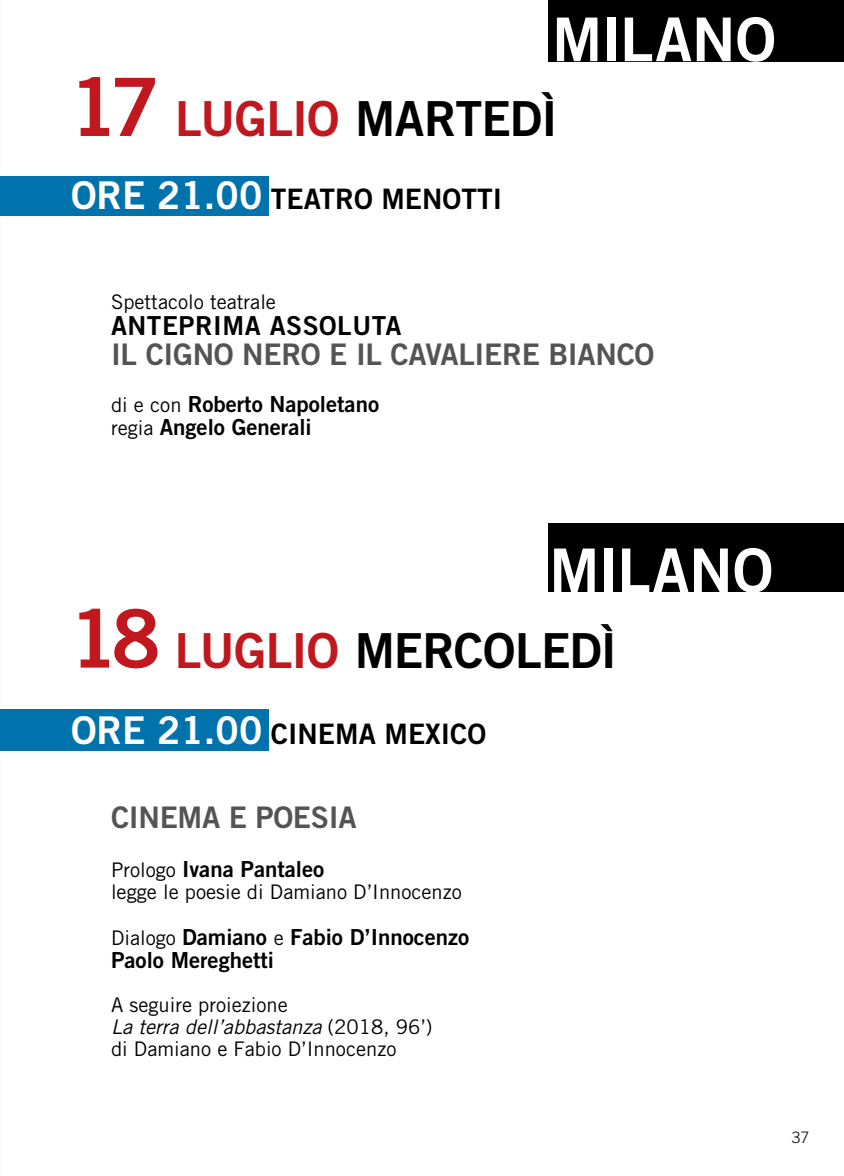
<style>
.page{position:relative;width:844px;height:1176px;background:#fff}
.page>*{position:absolute;margin:0;border:0;box-sizing:border-box;transform-origin:0 0}
.t1{font:60.38px "Trade Gothic Bold Two";letter-spacing:-.005em;color:#fff}
.t2{font:48.3px "Trade Gothic Bold Two";letter-spacing:-.015em;color:#000}
.t3{font:29.75px "Trade Gothic Bold Two";letter-spacing:-.01em;color:#545456}
.t4{font:28.18px "Trade Gothic Bold Two";color:#000}
.t5{font:26.07px "Trade Gothic Bold Two";letter-spacing:.02em;color:#000}
.t6{font:22.05px/23.1px "Trade Gothic Bold Two";color:#000}
.t7{font:20.12px/22.2px "Trade Gothic";color:#000}
.t8{font:300 15.75px "Trade Gothic";color:#000}
.s1{font-size:80.5px;color:#c0181e}
.s2{color:#c0181e}
.s3{font-size:38.32px;color:#fff}
.s4{font-family:"Trade Gothic";font-size:20.12px}
.s5{font-style:italic}
</style>
<div class="page">
<div style="left:0;top:176px;width:268px;height:40px;background:#0072ac"></div>
<div style="left:0;top:708px;width:268px;height:42px;background:#0072ac"></div>
<div style="left:548px;top:0;width:295px;height:61px;background:#000"></div>
<div style="left:548px;top:523px;width:295px;height:69px;background:#000"></div>
<h1 class="t1" style="left:552px;top:2px;width:225px">MILANO</h1>
<h2 class="t2" style="left:69px;top:89px;width:490px"><span class="s1">17</span> <span class="s2">LUGLIO</span> MARTEDÌ</h2>
<h3 class="t4" style="left:71px;top:181px;width:432px"><span class="s3">ORE 21.00</span> TEATRO M ENOTTI</h3>
<p class="t7" style="left:111px;top:290px;width:166px">Spettacolo teatrale</p>
<p class="t5" style="left:111px;top:309px;width:292px">ANTEPRIMA ASSOLUTA</p>
<h3 class="t3" style="left:111px;top:335px;width:544px">I L CIGNO NERO E IL CAVALIERE BIANCO</h3>
<p class="t6" style="left:111px;top:392px;width:269px"><span class="s4">di e con</span> ROBERTO NAPOLETANO <span class="s4">regia</span> ANGELO GENERALI</p>
<h1 class="t1" style="left:549px;top:533px;width:225px">MILANO</h1>
<h1 class="t1" style="left:549px;top:554px;width:225px">MILANO</h1>
<h2 class="t2" style="left:69px;top:620px;width:549px"><span class="s1">18</span> <span class="s2">LUGLIO</span> MERCOLEDÌ</h2>
<h3 class="t4" style="left:71px;top:716px;width:416px"><span class="s3">ORE 21.00</span> CINEMA M EXICO</h3>
<h3 class="t3" style="left:111px;top:799px;width:247px">CINEMA E POESIA</h3>
<p class="t6" style="left:111px;top:857px;width:215px"><span class="s4">Prologo</span> IVANA PANTALEO</p>
<p class="t7" style="left:111px;top:881px;width:352px">legge le poesie di Damiano D’I nnocenzo</p>
<p class="t6" style="left:111px;top:925px;width:359px"><span class="s4">Dialogo</span> DAMIANO <span class="s4">e</span> FABIO D’I NNOCENZO<br>PAOLO MEREGHETTI</p>
<p class="t7" style="left:111px;top:993px;width:323px">A seguire proiezione<br><span class="s5">La terra dell’abbastanza</span> (2018, 96’) di Damiano e Fabio D’I nnocenzo</p>
<p class="t8" style="left:791px;top:1127px;width:19px">37</p>
</div>
